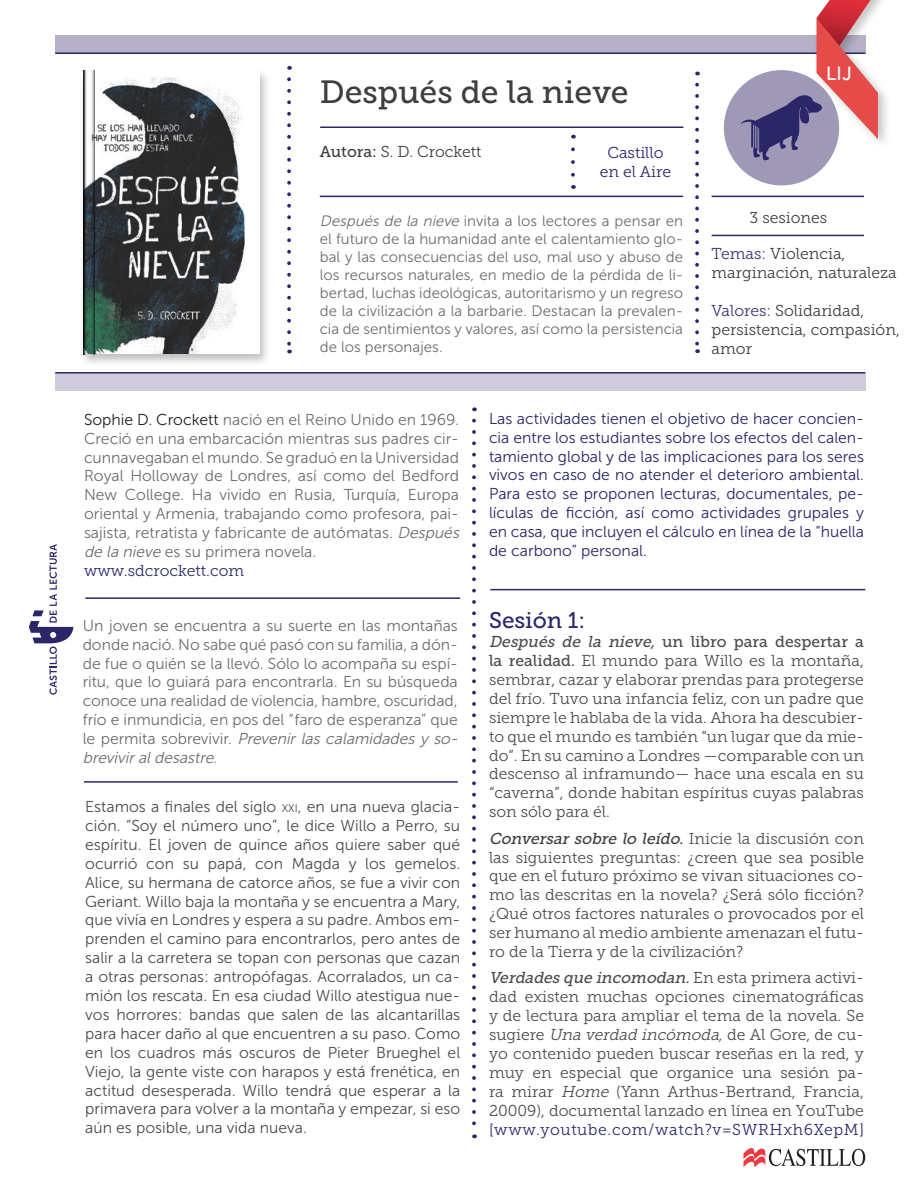
<style>
.page{position:relative;width:918px;height:1188px;background:#fff}
.page>*{position:absolute;margin:0;border:0;box-sizing:border-box;transform-origin:0 0}
._01_Título_del_libro{font:32.1px "Museo Slab 500";color:#3e3e3f}
._10_numero_de_sesion{font:22.5px "Museo Slab 500";color:#2a2668}
.t1{font:500 19.2px "Avenir";color:#fff}
._11_texto_de_sesión{font:15.75px/18.9px "Museo Slab 300";color:#4b4c4d;text-align:justify}
._08_sinopsis{font:15.75px/18.9px "Museo Sans 300";color:#4b4c4d;text-align:justify}
._09_Resumen_de_activ{font:15.75px/18.9px "Museo Sans 300";color:#2a2668;text-align:justify}
._07_sobre_el_autor{font:15.75px/18.9px "Museo Sans 300";color:#6c6d70}
._04_descripción_de_l{font:15.75px/18.9px "Museo Sans 300";letter-spacing:-.005em;color:#6c6d70}
.texto_temas_valores{font:15.75px/18.9px "Museo Slab 300";color:#3e3e3f}
._02_Autor_e_ilustrad{font:15.75px "Museo Slab 300";color:#3e3e3f}
._07_sobre_el_autor-2{font:15.75px "Museo Slab 300";color:#2d2b6a}
._03_serie{font:15.75px/18.9px "Museo Slab 300";color:#2a2668;text-align:center}
._05_cantidad_de_sesi{font:15.75px "Museo Slab 300";color:#3e3e3f}
._04_descripción_de_l-2{font:15px/18px "Museo Sans 300";letter-spacing:.005em;color:#6c6d70;text-align:justify}
.s1{font-family:"Museo Slab 500"}
.s2{font-style:italic}
.s3{color:#383571}
.s4{color:#231f20}
.s5{font-size:10.95px}
.s6{font-family:"Museo Slab 500";font-style:italic}
.s7{font-family:"Museo Slab 500";font-style:italic;color:#3e3e3f}
.s8{font-family:"Museo Slab 500";color:#3e3e3f}
.s9{color:#2d2b6a}
</style>
<div class="page">
<div style="left:724px;top:70px;width:115px;height:115px;background:#9f98b7;border-radius:50%"></div>
<div style="left:79px;top:68px;width:192px;height:299px;background:#231f20;opacity:.3"></div>
<img style="left:95px;top:71px;width:165px;height:282px">
<div style="left:55px;top:36px;width:810px;height:18px;background:#b5b0c7"></div>
<hr style="left:55px;top:52px;width:810px;height:2px;background:#2a2668">
<div style="left:55px;top:372px;width:810px;height:18px;background:#d0ccdc"></div>
<hr style="left:55px;top:372px;width:810px;height:2px;background:#2a2668">
<svg style="left:287px;top:79px;width:4px;height:274px"></svg>
<svg style="left:695px;top:85px;width:4px;height:268px"></svg>
<svg style="left:571px;top:149px;width:4px;height:40px"></svg>
<hr style="left:320px;top:127px;width:363px;height:1px;background:#2a2668">
<hr style="left:320px;top:196px;width:363px;height:1px;background:#2a2668">
<hr style="left:85px;top:597px;width:375px;height:2px;background:#2a2668">
<hr style="left:84px;top:781px;width:374px;height:2px;background:#2a2668">
<hr style="left:490px;top:589px;width:375px;height:1px;background:#2a2668">
<hr style="left:712px;top:196px;width:152px;height:1px;background:#2a2668">
<hr style="left:712px;top:235px;width:152px;height:1px;background:#2a2668">
<svg style="left:740px;top:0;width:146px;height:161px"></svg>
<svg style="left:84px;top:71px;width:11px;height:283px"></svg>
<svg style="left:29px;top:544px;width:45px;height:151px"></svg>
<svg style="left:744px;top:1148px;width:121px;height:19px"></svg>
<svg style="left:472px;top:421px;width:4px;height:717px"></svg>
<p class="_01_Título_del_libro" style="left:320px;top:74px;width:310px">Después de la nieve</p>
<p class="_02_Autor_e_ilustrad" style="left:320px;top:143px;width:163px"><span class="s1">Autora:</span> S. D. Crockett</p>
<p class="_03_serie" style="left:600px;top:143px;width:73px">Castillo en el Aire</p>
<p class="_04_descripción_de_l-2" style="left:320px;top:212px;width:365px"><span class="s2">Después de la nieve</span> invita a los lectores a pensar en el futuro de la humanidad ante el calentamiento glo&shy;bal y las consecuencias del uso, mal uso y abuso de los recursos naturales, en medio de la pérdida de li&shy;bertad, luchas ideológicas, autoritarismo y un regreso de la civilización a la barbarie. Destacan la prevalen&shy;cia de sentimientos y valores, así como la persistencia de los personajes.</p>
<p class="t1" style="left:826px;top:57px;width:27px">LIJ</p>
<p class="_05_cantidad_de_sesi" style="left:750px;top:209px;width:79px">3 sesiones</p>
<p class="texto_temas_valores" style="left:712px;top:245px;width:187px"><span class="s3">Temas:</span> Violencia, marginación, naturaleza</p>
<p class="texto_temas_valores" style="left:712px;top:301px;width:190px"><span class="s3">Valores:</span> Solidaridad, persistencia, compasión, amor</p>
<p class="_07_sobre_el_autor" style="left:84px;top:410px;width:380px"><span class="s4">Sophie D. Crockett</span> nació en el Reino Unido en 1969.<br>Creció en una embarcación mientras sus padres cir&shy;cunnavegaban el mundo. Se graduó en la Universidad Royal Holloway de Londres, así como del Bedford New College. Ha vivido en Rusia, Turquía, Europa oriental y Armenia, trabajando como profesora, pai&shy;sajista, retratista y fabricante de autómatas. <span class="s2">Después de la nieve</span> es su primera novela.</p>
<p class="_07_sobre_el_autor-2" style="left:84px;top:562px;width:162px">www.sdcrockett.com</p>
<p class="_04_descripción_de_l" style="left:83px;top:616px;width:380px">Un joven se encuentra a su suerte en las montañas donde nació. No sabe qué pasó con su familia, a dón&shy;de fue o quién se la llevó. Sólo lo acompaña su espí&shy;ritu, que lo guiará para encontrarla. En su búsqueda conoce una realidad de violencia, hambre, oscuridad, frío e inmundicia, en pos del “faro de esperanza” que le p e r m i t a s o b rev i v i r. <span class="s2">Prevenir las calamidades y so&shy;breviviraldesastre</span>.</p>
<p class="_08_sinopsis" style="left:85px;top:797px;width:377px">Estamos a finales del siglo <span class="s5">xxi</span>, en una nueva glacia&shy;ción. “Soy el número uno”, le dice Willo a Perro, su espíritu. El joven de quince años quiere saber qué ocurrió con su papá, con Magda y los gemelos.<br>Alice, su hermana de catorce años, se fue a vivir con Geriant. Willo baja la montaña y se encuentra a Mary, que vivía en Londres y espera a su padre. Ambos em&shy;prenden el camino para encontrarlos, pero antes de salir a la carretera se topan con personas que cazan a otras personas: antropófagas. Acorralados, un ca&shy;mión los rescata. En esa ciudad Willo atestigua nue&shy;vos horrores: bandas que salen de las alcantarillas para hacer daño al que encuentren a su paso. Como en los cuadros más oscuros de Pieter Brueghel el Viejo, la gente viste con harapos y está frenética, en actitud desesperada. Willo tendrá que esperar a la primavera para volver a la montaña y empezar, si eso aún es posible, una vida nueva.</p>
<p class="_09_Resumen_de_activ" style="left:489px;top:409px;width:377px">Las actividades tienen el objetivo de hacer concien&shy;cia entre los estudiantes sobre los efectos del calen&shy;tamiento global y de las implicaciones para los seres vivos en caso de no atender el deterioro ambiental.<br>Para esto se proponen lecturas, documentales, pe&shy;lículas de ficción, así como actividades grupales y en casa, que incluyen el cálculo en línea de la “huella de carbono” personal.</p>
<p class="_10_numero_de_sesion" style="left:489px;top:608px;width:98px">Sesión 1:</p>
<p class="_11_texto_de_sesión" style="left:489px;top:632px;width:377px"><span class="s6">Después de la nieve,</span> <span class="s1">un libro para despertar a la realidad.</span> El mundo para Willo es la montaña, sembrar, cazar y elaborar prendas para protegerse del frío. Tuvo una infancia feliz, con un padre que siempre le hablaba de la vida. Ahora ha descubier&shy;to que el mundo es también “un lugar que da mie&shy;do”. En su camino a Londres —comparable con un descenso al inframundo— hace una escala en su “caverna”, donde habitan espíritus cuyas palabras son sólo para él.</p>
<p class="_11_texto_de_sesión" style="left:489px;top:829px;width:377px"><span class="s7">Conversar sobre lo leído</span><span class="s8">.</span> I n i c i e l a d i s c u s i ó n c o n las siguientes preguntas: ¿creen que sea posible que en el futuro próximo se vivan situaciones co&shy;mo las descritas en la novela? ¿Será sólo ficción? ¿Qué otros factores naturales o provocados por el ser humano al medio ambiente amenazan el futu&shy;ro de la Tierra y de la civilización?</p>
<p class="_11_texto_de_sesión" style="left:489px;top:969px;width:377px"><span class="s6">Verdades que incomodan.</span>E n e s t a p r i m e r a a c t i v i - dad existen muchas opciones cinematográficas y de lectura para ampliar el tema de la novela. Se sugiere <span class="s2">Una verdad incómoda,</span>de Al Gore, de cu&shy;yo contenido pueden buscar reseñas en la red, y muy en especial que organice una sesión pa&shy;ra mirar <span class="s2">Home</span> (Yann Arthus-Bertrand, Francia, 20009), documental lanzado en línea en YouTube <span class="s9">[www.youtube.com/watch?v=SWRHxh6XepM]</span></p>
</div>
